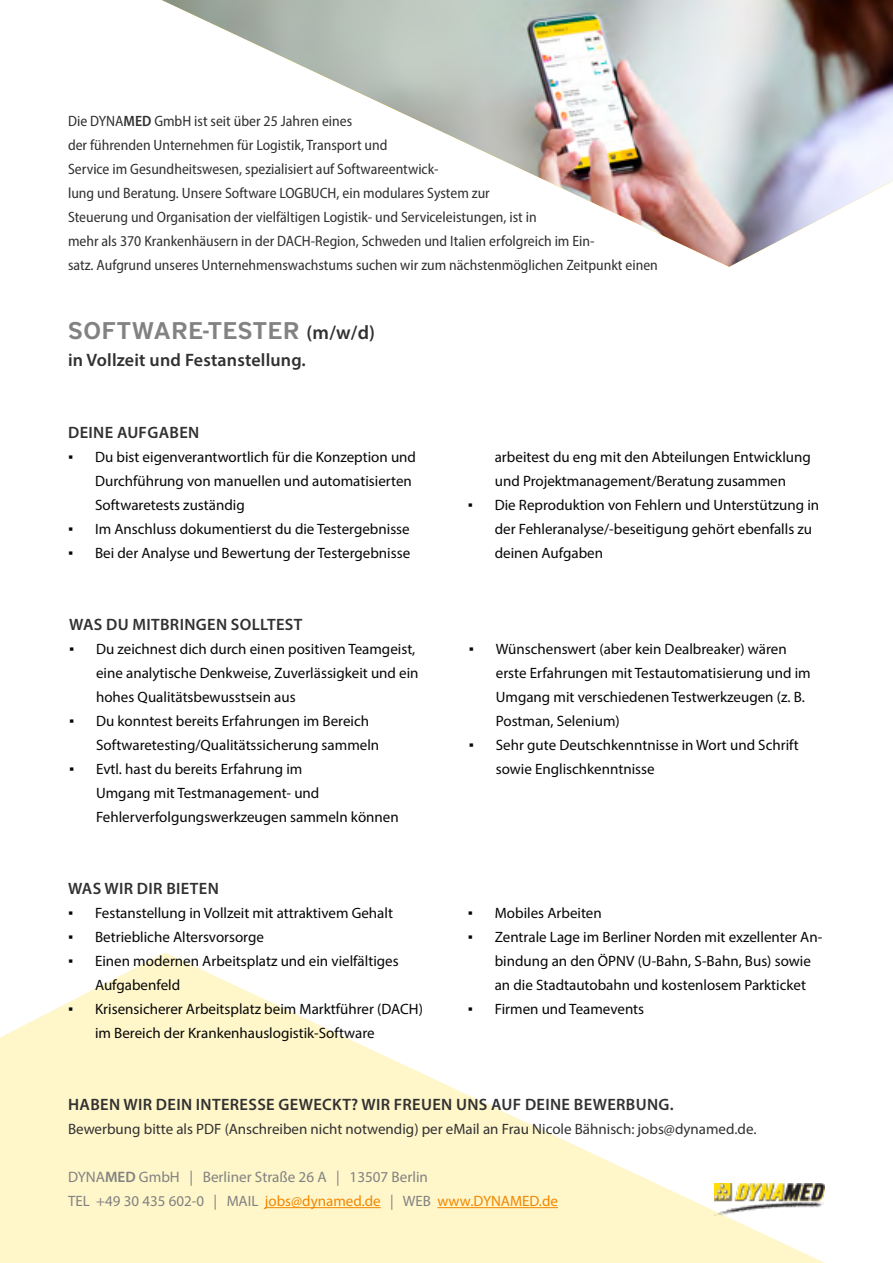
<style>
.page{position:relative;width:893px;height:1263px;background:#fff}
.page>*{position:absolute;margin:0;border:0;box-sizing:border-box;transform-origin:0 0}
.t1{font:600 24px "District Pro";letter-spacing:.03em;color:#818281}
.t2{font:600 18px "Myriad Pro";letter-spacing:.01em;color:#313131}
.t3{font:600 16.5px "Myriad Pro";letter-spacing:.02em;color:#313131}
.t4{font:15.15px "Myriad Pro";color:#818281}
.t5{font:15px/24px "Myriad Pro";color:#060606}
.t6{font:semi-condensed 15px/24px "Myriad Pro";color:#313131}
.t7{font:15px "Myriad Pro";color:#313131}
.t8{font:15px "Myriad Pro";color:#f18700}
.s1{font-weight:600}
.s2{font-family:"Myriad Pro";font-size:19.5px;color:#313131}
.s3{font-family:"Segoe UI"}
.s4{color:#818281}
</style>
<div class="page">
<svg style="left:0;top:952px;width:825px;height:311px;fill:#fff6ca"></svg>
<img style="left:162px;top:0;width:731px;height:267px">
<img style="left:714px;top:1183px;width:111px;height:32px">
<hr style="left:265px;top:1207px;width:116px;height:1px;background:#f18700">
<hr style="left:437px;top:1207px;width:121px;height:1px;background:#f18700">
<p class="t6" style="left:68px;top:109px;width:591px">Die DYNA<span class="s1">MED</span> GmbH ist seit über 25 Jahren eines<br>der führenden Unternehmen für Logistik, Transport und<br>Service im Gesundheitswesen, spezialisiert auf Softwareentwick-<br>lung und Beratung. Unsere Software LOGBUCH, ein modulares System zur<br>Steuerung und Organisation der vielfältigen Logistik- und Serviceleistungen, ist in<br>mehr als 370 Krankenhäusern in der DACH-Region, Schweden und Italien erfolgreich im Ein-<br>satz. Aufgrund unseres Unternehmenswachstums suchen wir zum nächstenmöglichen Zeitpunkt einen</p>
<h1 class="t1" style="left:68px;top:314px;width:309px">SOFTWARE-TESTER <span class="s2">(m/w/d)</span></h1>
<p class="t2" style="left:68px;top:349px;width:239px">in Vollzeit und Festanstellung.</p>
<p class="t3" style="left:68px;top:422px;width:133px">DEINE AUFGABEN</p>
<p class="t5" style="left:95px;top:445px;width:323px;text-indent:-27px"><span class="s3">▪</span> Du bist eigenverantwortlich für die Konzeption und<br>Durchführung von manuellen und automatisierten<br>Softwaretests zuständig</p>
<p class="t5" style="left:68px;top:517px;width:343px"><span class="s3">▪</span> Im Anschluss dokumentierst du die Testergebnisse</p>
<p class="t5" style="left:68px;top:541px;width:344px"><span class="s3">▪</span> Bei der Analyse und Bewertung der Testergebnisse</p>
<p class="t3" style="left:69px;top:614px;width:235px">WAS DU MITBRINGEN SOLLTEST</p>
<p class="t5" style="left:96px;top:637px;width:324px;text-indent:-27px"><span class="s3">▪</span> Du zeichnest dich durch einen positiven Teamgeist, eine analytische Denkweise, Zuverlässigkeit und ein hohes Qualitätsbewusstsein aus</p>
<p class="t5" style="left:96px;top:709px;width:285px;text-indent:-27px"><span class="s3">▪</span> Du konntest bereits Erfahrungen im Bereich<br>Softwaretesting/Qualitätssicherung sammeln</p>
<p class="t5" style="left:96px;top:757px;width:304px;text-indent:-27px"><span class="s3">▪</span> Evtl. hast du bereits Erfahrung im<br>Umgang mit Testmanagement- und<br>Fehlerverfolgungswerkzeugen sammeln können</p>
<p class="t3" style="left:68px;top:878px;width:152px">WAS WIR DIR BIETEN</p>
<p class="t5" style="left:68px;top:901px;width:326px"><span class="s3">▪</span> Festanstellung in Vollzeit mit attraktivem Gehalt</p>
<p class="t5" style="left:68px;top:925px;width:197px"><span class="s3">▪</span> Betriebliche Altersvorsorge</p>
<p class="t5" style="left:95px;top:949px;width:305px;text-indent:-27px"><span class="s3">▪</span> Einen modernen Arbeitsplatz und ein vielfältiges<br>Aufgabenfeld</p>
<p class="t5" style="left:95px;top:997px;width:329px;text-indent:-27px"><span class="s3">▪</span> Krisensicherer Arbeitsplatz beim Marktführer (DACH) im Bereich der Krankenhauslogistik-Software</p>
<p class="t5" style="left:495px;top:445px;width:318px">arbeitest du eng mit den Abteilungen Entwicklung und Projektmanagement/Beratung zusammen</p>
<p class="t5" style="left:495px;top:493px;width:326px;text-indent:-27px"><span class="s3">▪</span> Die Reproduktion von Fehlern und Unterstützung in der Fehleranalyse/-beseitigung gehört ebenfalls zu deinen Aufgaben</p>
<p class="t5" style="left:496px;top:637px;width:316px;text-indent:-27px"><span class="s3">▪</span> Wünschenswert (aber kein Dealbreaker) wären erste Erfahrungen mit Testautomatisierung und im Umgang mit verschiedenen Testwerkzeugen (z. B.<br>Postman, Selenium)</p>
<p class="t5" style="left:496px;top:733px;width:304px;text-indent:-27px"><span class="s3">▪</span> Sehr gute Deutschkenntnisse in Wort und Schrift sowie Englischkenntnisse</p>
<p class="t5" style="left:468px;top:901px;width:135px"><span class="s3">▪</span> Mobiles Arbeiten</p>
<p class="t5" style="left:495px;top:925px;width:329px;text-indent:-27px"><span class="s3">▪</span> Zentrale Lage im Berliner Norden mit exzellenter An&shy;bindung an den ÖPNV (U-Bahn, S-Bahn, Bus) sowie an die Stadtautobahn und kostenlosem Parkticket</p>
<p class="t5" style="left:468px;top:997px;width:178px"><span class="s3">▪</span> Firmen und Teamevents</p>
<p class="t3" style="left:68px;top:1094px;width:607px">HABEN WIR DEIN INTERESSE GEWECKT? WIR FREUEN UNS AUF DEINE BEWERBUNG.</p>
<p class="t7" style="left:68px;top:1120px;width:690px">Bewerbung bitte als PDF (Anschreiben nicht notwendig) per eMail an Frau Nicole Bähnisch: jobs@dynamed.de.</p>
<p class="t4" style="left:68px;top:1168px;width:361px">DYNA<span class="s1">MED</span> GmbH | Berliner Straße 26 A | 13507 Berlin</p>
<p class="t8" style="left:68px;top:1192px;width:491px"><span class="s4">TEL +49 30 435 602-0 | MAIL</span> jobs@dynamed.de <span class="s4">| WEB</span> www.DYNAMED.de</p>
</div>
